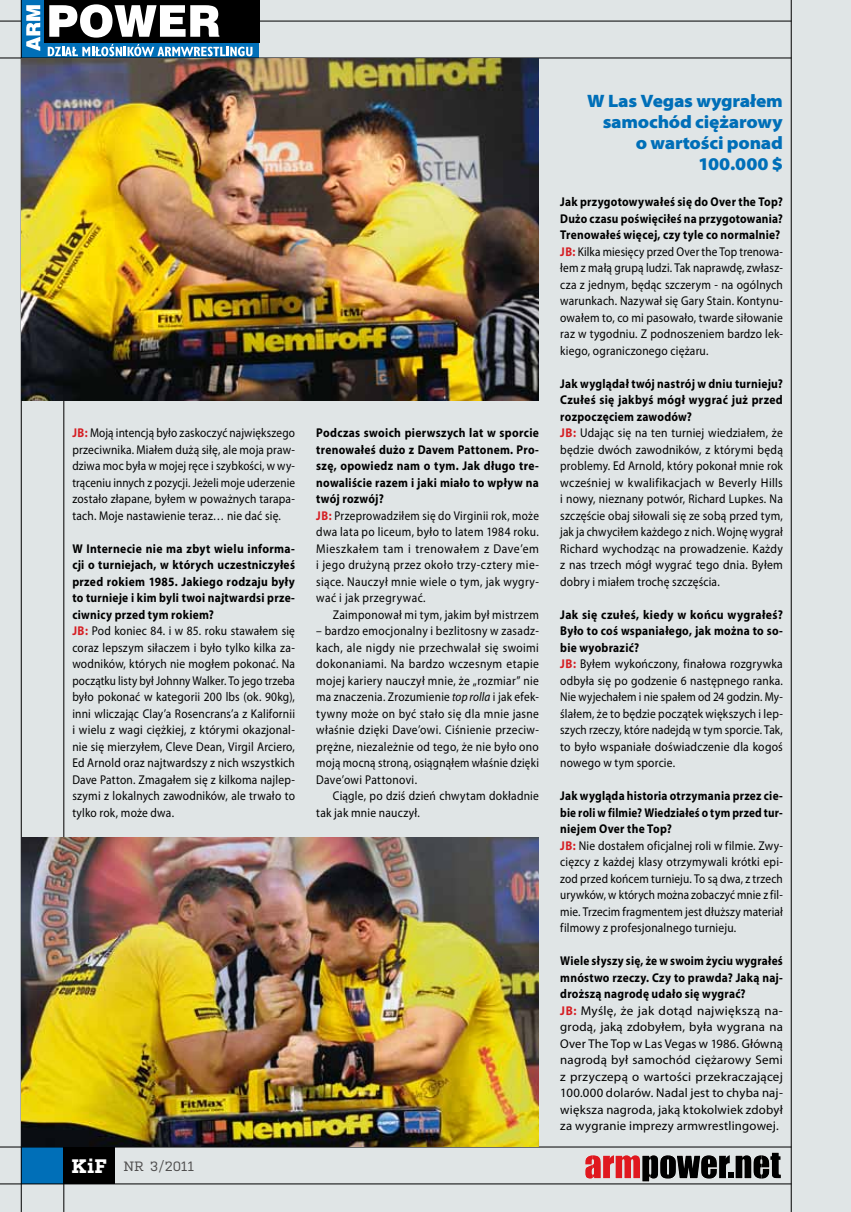
<style>
.page{position:relative;width:851px;height:1212px;background:#fff}
.page>*{position:absolute;margin:0;border:0;box-sizing:border-box;transform-origin:0 0}
.t1{font:900 semi-expanded 18px/21px "Myriad Pro";letter-spacing:-.015em;color:#006fb8;text-align:right}
.t2{font:13.5px "Kulturista";letter-spacing:.01em;color:#4e4d4d}
.t3{font:12.75px/16.5px "Myriad Pro";letter-spacing:.02em;color:#000;scale:.9 1}
.t4{font:12.75px/16.5px "Myriad Pro";letter-spacing:.02em;color:#000;scale:.88 1}
.t5{font:12.75px/16.5px "Myriad Pro";letter-spacing:.02em;color:#000;scale:.91 1}
.t6{font:12.75px/16.5px "Myriad Pro";letter-spacing:.02em;color:#000}
.t7{font:12.75px "Myriad Pro";letter-spacing:.02em;color:#000;scale:.89 1}
.s1{font-weight:700;color:#d51e23}
.s2{font-weight:700}
.s3{font-weight:700;font-size:19.5px;color:#fff}
.s4{font-style:italic}
</style>
<div class="page">
<div style="left:0;top:0;width:850px;height:1212px;background:#e0e5e6"></div>
<hr style="left:850px;top:0;width:1px;height:1212px;background:#e0e5e6">
<hr style="left:0;top:21px;width:791px;height:1px;background:#000">
<div style="left:21px;top:0;width:238px;height:58px;background:#006fb8"></div>
<div style="left:44px;top:0;width:215px;height:43px;background:#000"></div>
<svg style="left:49px;top:4px;width:170px;height:34px"></svg>
<svg style="left:26px;top:5px;width:14px;height:46px"></svg>
<svg style="left:48px;top:44px;width:204px;height:12px"></svg>
<div style="left:21px;top:1147px;width:43px;height:37px;background:#006fb8"></div>
<hr style="left:790px;top:0;width:1px;height:1212px;background:#000">
<hr style="left:0;top:1147px;width:791px;height:1px;background:#000">
<hr style="left:0;top:1183px;width:791px;height:1px;background:#000">
<hr style="left:63px;top:58px;width:1px;height:1154px;background:#000">
<hr style="left:21px;top:0;width:1px;height:1212px;background:#000">
<hr style="left:0;top:58px;width:791px;height:1px;background:#000">
<svg style="left:585px;top:1153px;width:195px;height:28px"></svg>
<div style="left:64px;top:1147px;width:51px;height:37px;background:#000"></div>
<img style="left:22px;top:58px;width:516px;height:343px">
<img style="left:22px;top:837px;width:516px;height:310px">
<p class="t4" style="left:72px;top:425px;width:254px;text-align:justify"><span class="s1">JB:</span> Moją intencją było zaskoczyć największego przeciwnika. Miałem dużą siłę, ale moja praw&shy;dziwa moc była w mojej ręce i szybkości, w wy&shy;trąceniu innych z pozycji. Jeżeli moje uderzenie zostało złapane, byłem w poważnych tarapa&shy;tach. Moje nastawienie teraz… nie dać się.</p>
<p class="t3" style="left:72px;top:540px;width:249px"><span class="s2">W Internecie nie ma zbyt wielu informa&shy;cji o turniejach, w których uczestniczyłeś przed rokiem 1985. Jakiego rodzaju były to turnieje i kim byli twoi najtwardsi prze&shy;ciwnicy przed tym rokiem?<br></span><span class="s1">JB:</span> Pod koniec 84. i w 85. roku stawałem się coraz lepszym siłaczem i było tylko kilka za&shy;wodników, których nie mogłem pokonać. Na początku listy był Johnny Walker. To jego trzeba było pokonać w kategorii 200 lbs (ok. 90kg), inni wliczając Clay’a Rosencrans’a z Kalifornii i wielu z wagi ciężkiej, z którymi okazjonal&shy;nie się mierzyłem, Cleve Dean, Virgil Arciero, Ed Arnold oraz najtwardszy z nich wszystkich Dave Patton. Zmagałem się z kilkoma najlep&shy;szymi z lokalnych zawodników, ale trwało to tylko rok, może dwa.</p>
<p class="t2" style="left:71px;top:1156px;width:124px"><span class="s3">KiF</span> nr 3/2011</p>
<p class="t4" style="left:316px;top:425px;width:254px"><span class="s2">Podczas swoich pierwszych lat w sporcie trenowałeś dużo z Davem Pattonem. Pro&shy;szę, opowiedz nam o tym. Jak długo tre&shy;nowaliście razem i jaki miało to wpływ na twój rozwój?<br></span><span class="s1">JB:</span> Przeprowadziłem się do Virginii rok, może dwa lata po liceum, było to latem 1984 roku.<br>Mieszkałem tam i trenowałem z Dave’em i jego drużyną przez około trzy-cztery mie&shy;siące. Nauczył mnie wiele o tym, jak wygry&shy;wać i jak przegrywać.</p>
<p class="t7" style="left:333px;top:607px;width:233px">Zaimponował mi tym, jakim był mistrzem</p>
<p class="t3" style="left:316px;top:623px;width:249px;text-align:justify">– bardzo emocjonalny i bezlitosny w zasadz&shy;kach, ale nigdy nie przechwalał się swoimi dokonaniami. Na bardzo wczesnym etapie mojej kariery nauczył mnie, że „rozmiar” nie ma znaczenia. Zrozumienie <span class="s4">top rolla</span> i jak efek&shy;tywny może on być stało się dla mnie jasne właśnie dzięki Dave’owi. Ciśnienie przeciw&shy;prężne, niezależnie od tego, że nie było ono moją mocną stroną, osiągnąłem właśnie dzięki Dave’owi Pattonovi.</p>
<p class="t3" style="left:316px;top:788px;width:249px;text-indent:17px">Ciągle, po dziś dzień chwytam dokładnie tak jak mnie nauczył.</p>
<h1 class="t1" style="left:587px;top:91px;width:197px">W Las Vegas wygrałem samochód ciężarowy o wartości ponad<br>100.000 $</h1>
<p class="t4" style="left:560px;top:194px;width:254px"><span class="s2">Jak przygotowywałeś się do Over the Top?<br>Dużo czasu poświęciłeś na przygotowania?<br>Trenowałeś więcej, czy tyle co normalnie?<br></span><span class="s1">JB:</span> Kilka miesięcy przed Over the Top trenowa&shy;łem z małą grupą ludzi. Tak naprawdę, zwłasz&shy;cza z jednym, będąc szczerym - na ogólnych warunkach. Nazywał się Gary Stain. Kontynu&shy;owałem to, co mi pasowało, twarde siłowanie raz w tygodniu. Z podnoszeniem bardzo lek&shy;kiego, ograniczonego ciężaru.</p>
<p class="t5" style="left:560px;top:375px;width:246px"><span class="s2">Jak wyglądał twój nastrój w dniu turnieju?<br>Czułeś się jakbyś mógł wygrać już przed rozpoczęciem zawodów?<br></span><span class="s1">JB:</span> Udając się na ten turniej wiedziałem, że będzie dwóch zawodników, z którymi będą problemy. Ed Arnold, który pokonał mnie rok wcześniej w kwalifikacjach w Beverly Hills i nowy, nieznany potwór, Richard Lupkes. Na szczęście obaj siłowali się ze sobą przed tym, jak ja chwyciłem każdego z nich. Wojnę wygrał Richard wychodząc na prowadzenie. Każdy z nas trzech mógł wygrać tego dnia. Byłem dobry i miałem trochę szczęścia.</p>
<p class="t5" style="left:560px;top:606px;width:246px"><span class="s2">Jak się czułeś, kiedy w końcu wygrałeś?<br>Było to coś wspaniałego, jak można to so&shy;bie wyobrazić?<br></span><span class="s1">JB:</span> Byłem wykończony, finałowa rozgrywka odbyła się po godzenie 6 następnego ranka.<br>Nie wyjechałem i nie spałem od 24 godzin. My&shy;ślałem, że to będzie początek większych i lep&shy;szych rzeczy, które nadejdą w tym sporcie. Tak, to było wspaniałe doświadczenie dla kogoś nowego w tym sporcie.</p>
<p class="t3" style="left:560px;top:788px;width:249px"><span class="s2">Jak wygląda historia otrzymania przez cie&shy;bie roli w filmie? Wiedziałeś o tym przed tur&shy;niejem Over the Top?<br></span><span class="s1">JB:</span> Nie dostałem oficjalnej roli w filmie. Zwy&shy;cięzcy z każdej klasy otrzymywali krótki epi&shy;zod przed końcem turnieju. To są dwa, z trzech urywków, w których można zobaczyć mnie z fil&shy;mie. Trzecim fragmentem jest dłuższy materiał filmowy z profesjonalnego turnieju.</p>
<p class="t6" style="left:560px;top:953px;width:224px"><span class="s2">Wiele słyszy się, że w swoim życiu wygrałeś mnóstwo rzeczy. Czy to prawda? Jaką naj&shy;droższą nagrodę udało się wygrać?<br></span><span class="s1">JB:</span> Myślę, że jak dotąd największą na&shy;grodą, jaką zdobyłem, była wygrana na Over The Top w Las Vegas w 1986. Główną nagrodą był samochód ciężarowy Semi z przyczepą o wartości przekraczającej 100.000 dolarów. Nadal jest to chyba naj&shy;większa nagroda, jaką ktokolwiek zdobył za wygranie imprezy armwrestlingowej.</p>
</div>
